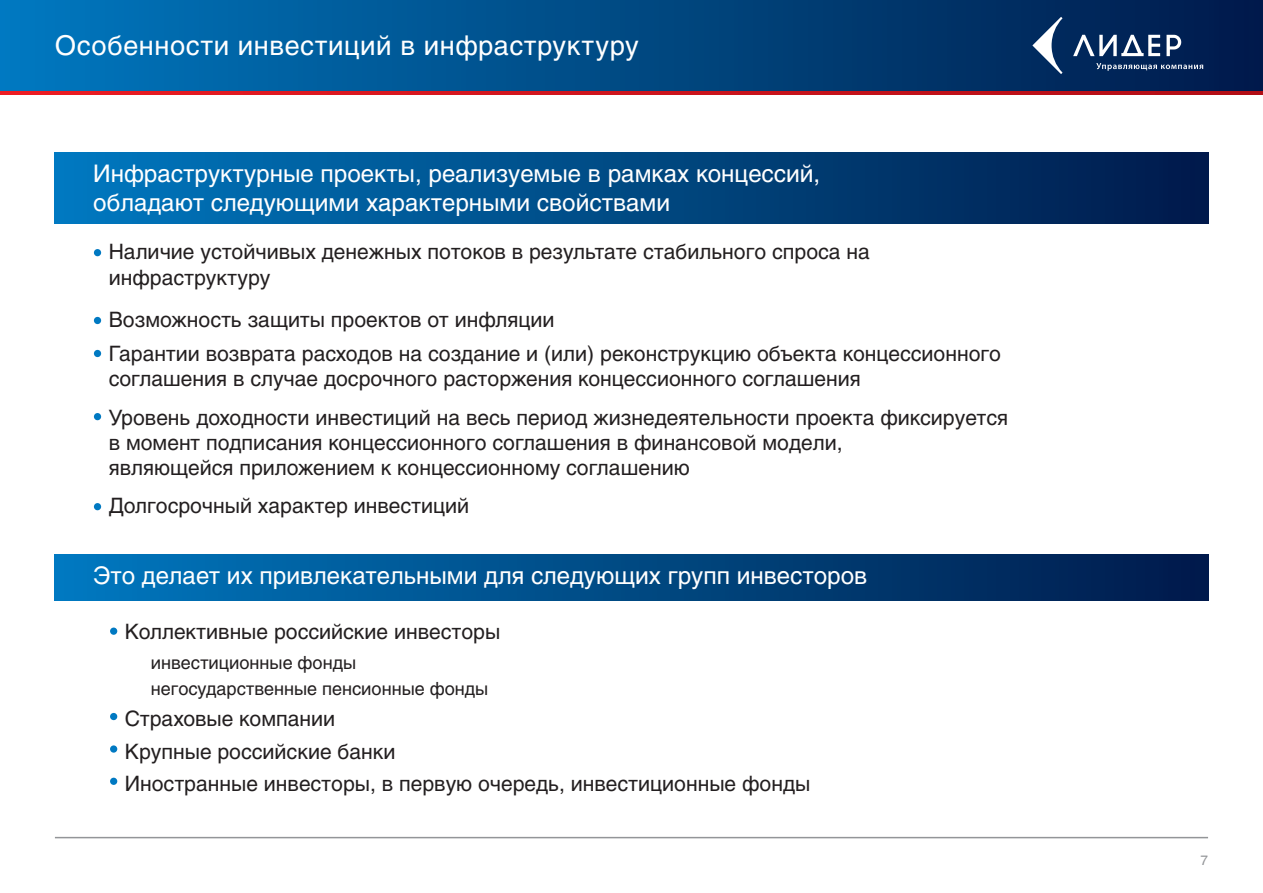
<style>
.page{position:relative;width:1263px;height:893px;background:#fff}
.page>*{position:absolute;margin:0;border:0;box-sizing:border-box;transform-origin:0 0}
.t1{font:27px "Helios C";letter-spacing:.025em;color:#fff}
.t2{font:24px/28.8px "Helios C";color:#fff}
.t3{font:21px/25.2px "Helios C";color:#231f20}
.t4{font:18px/26px "Helios C";color:#231f20}
.t5{font:13.5px "Helios C";color:#939598}
</style>
<div class="page">
<div style="left:0;top:0;width:1263px;height:91px;background:linear-gradient(to right,#0078be,#001a4a)"></div>
<svg style="left:0;top:91px;width:1263px;height:4px;background:#ce141c"></svg>
<hr style="left:55px;top:837px;width:1153px;height:1px;background:#939598">
<div style="left:55px;top:153px;width:1153px;height:71px;background:linear-gradient(to right,#0078be,#001a4a)"></div>
<div style="left:94px;top:249px;width:7px;height:7px;background:#0079c2;border-radius:50%"></div>
<div style="left:55px;top:555px;width:1153px;height:45px;background:linear-gradient(to right,#0078be,#001a4a)"></div>
<div style="left:94px;top:317px;width:7px;height:7px;background:#0079c2;border-radius:50%"></div>
<div style="left:94px;top:350px;width:7px;height:7px;background:#0079c2;border-radius:50%"></div>
<div style="left:94px;top:413px;width:7px;height:7px;background:#0079c2;border-radius:50%"></div>
<div style="left:94px;top:503px;width:7px;height:7px;background:#0079c2;border-radius:50%"></div>
<div style="left:110px;top:628px;width:7px;height:7px;background:#0079c2;border-radius:50%"></div>
<div style="left:110px;top:713px;width:7px;height:7px;background:#0079c2;border-radius:50%"></div>
<div style="left:110px;top:745px;width:7px;height:8px;background:#0079c2;border-radius:50%"></div>
<div style="left:110px;top:778px;width:7px;height:7px;background:#0079c2;border-radius:50%"></div>
<svg style="left:1032px;top:17px;width:171px;height:57px;background:#284772"></svg>
<p class="t1" style="left:55px;top:29px;width:585px">Особенности инвестиций в инфраструктуру</p>
<p class="t2" style="left:93px;top:159px;width:729px">Инфраструктурные проекты, реализуемые в рамках концессий, обладают следующими характерными свойствами</p>
<p class="t3" style="left:109px;top:239px;width:763px">Наличие устойчивых денежных потоков в результате стабильного спроса на инфраструктуру</p>
<p class="t3" style="left:109px;top:303px;width:894px;line-height:33.8px">Возможность защиты проектов от инфляции<br>Гарантии возврата расходов на создание и (или) реконструкцию объекта концессионного</p>
<p class="t3" style="left:109px;top:359px;width:901px;line-height:38.8px">соглашения в случае досрочного расторжения концессионного соглашения<br>Уровень доходности инвестиций на весь период жизнедеятельности проекта фиксируется</p>
<p class="t3" style="left:109px;top:430px;width:735px">в момент подписания концессионного соглашения в финансовой модели, являющейся приложением к концессионному соглашению</p>
<p class="t3" style="left:109px;top:493px;width:362px">Долгосрочный характер инвестиций</p>
<p class="t2" style="left:93px;top:561px;width:775px">Это делает их привлекательными для следующих групп инвесторов</p>
<p class="t3" style="left:125px;top:618px;width:377px">Коллективные российские инвесторы</p>
<p class="t4" style="left:151px;top:650px;width:339px">инвестиционные фонды негосударственные пенсионные фонды</p>
<p class="t3" style="left:125px;top:702px;width:687px;line-height:32.5px">Страховые компании<br>Крупные российские банки<br>Иностранные инвесторы, в первую очередь, инвестиционные фонды</p>
<p class="t5" style="left:1200px;top:852px;width:9px">7</p>
</div>
